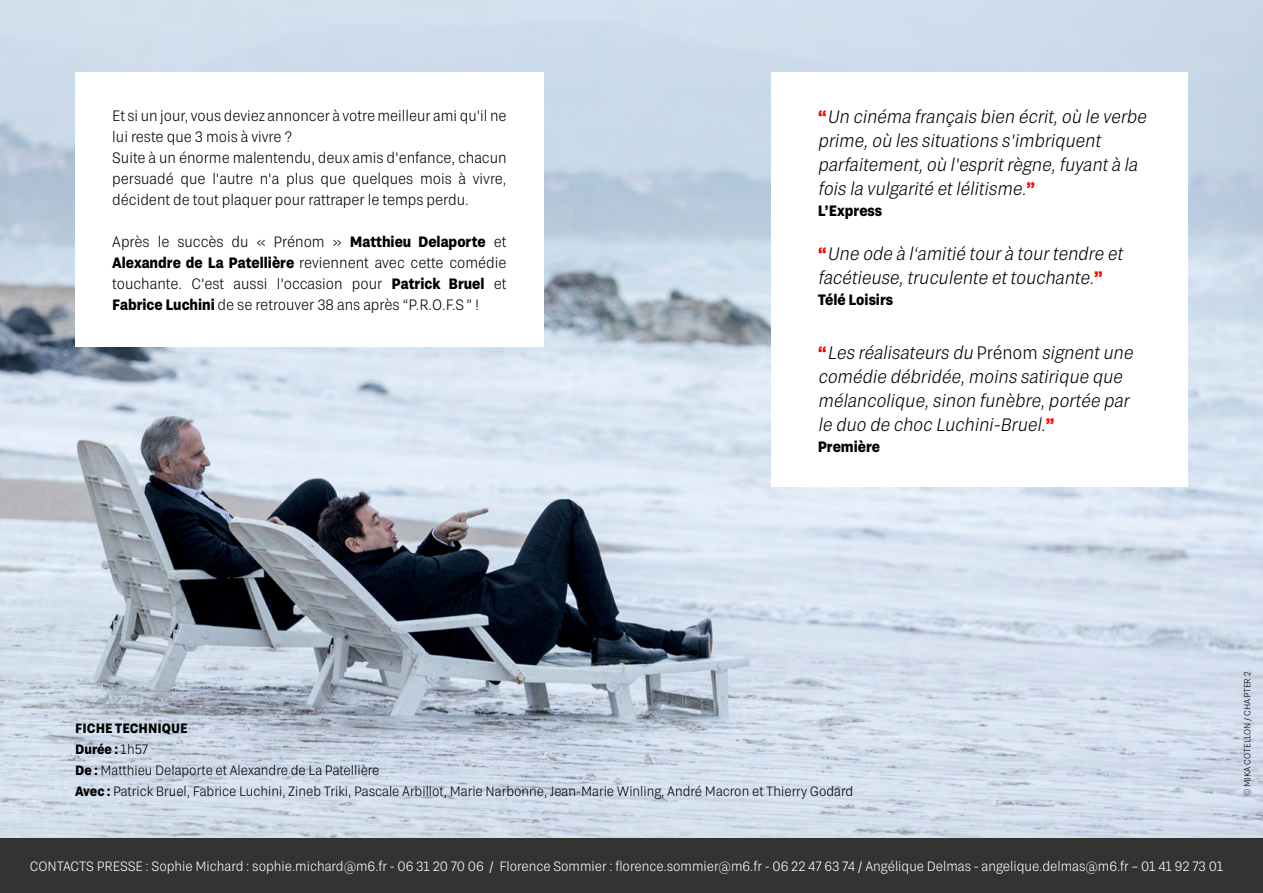
<style>
.page{position:relative;width:1263px;height:893px;background:#fff}
.page>*{position:absolute;margin:0;border:0;box-sizing:border-box;transform-origin:0 0}
.t1{font:italic 300 18px/24px "Grtsk Exa";color:#000}
.t2{font:300 15px/21px "Grtsk Exa";color:#000}
.t3{font:700 15px "Grtsk Exa";color:#000}
.t4{font:300 13.5px/21px "Grtsk Exa";color:#000}
.t5{font:300 13.5px "Grtsk Exa";color:#fff}
.t6{font:300 9px "Grtsk Exa";color:#000}
.s1{font-weight:700}
.s2{font-weight:700;font-style:normal;color:#f00}
.s3{font-style:normal}
</style>
<div class="page">
<img style="left:0;top:0;width:1263px;height:839px">
<div style="left:75px;top:73px;width:469px;height:274px;background:#fff"></div>
<div style="left:771px;top:73px;width:417px;height:414px;background:#fff"></div>
<div style="left:0;top:839px;width:1263px;height:54px;background:#333"></div>
<p class="t2" style="left:112px;top:105px;width:396px">Et si un jour, vous deviez annoncer à votre meilleur ami qu'il ne lui reste que 3 mois à vivre ?<br>Suite à un énorme malentendu, deux amis d'enfance, chacun persuadé que l'autre n'a plus que quelques mois à vivre, décident de tout plaquer pour rattraper le temps perdu.</p>
<p class="t2" style="left:112px;top:231px;width:396px;text-align:justify">Après le succès du « Prénom » <span class="s1">Matthieu Delaporte</span> et <span class="s1">Alexandre de La Patellière</span> reviennent avec cette comédie touchante. C'est aussi l'occasion pour <span class="s1">Patrick Bruel</span> et <span class="s1">Fabrice Luchini</span> de se retrouver 38 ans après “P.R.O.F.S” !</p>
<p class="t1" style="left:818px;top:104px;width:334px"><span class="s2">“</span> Un cinéma français bien écrit,où le verbe prime,où les situations s'imbriquent parfaitement,où l'espritrègne,fuyantà la fois la vulgarité etlélitisme.<span class="s2">”</span></p>
<p class="t3" style="left:818px;top:201px;width:66px">L’Express</p>
<p class="t1" style="left:818px;top:241px;width:310px"><span class="s2">“</span> Une ode à l‘amitié tourà tourtendre et facétieuse,truculente ettouchante.<span class="s2">”</span></p>
<p class="t3" style="left:818px;top:291px;width:77px">Télé Loisirs</p>
<p class="t1" style="left:818px;top:340px;width:320px"><span class="s2">“</span> Les réalisateurs du <span class="s3">P ré n o m</span> signentune comédie débridée,moins satirique que mélancolique,sinon funèbre,portée par le duo de choc Luchini-Bruel.<span class="s2">”</span></p>
<p class="t3" style="left:818px;top:437px;width:64px">Première</p>
<p class="t4" style="left:75px;top:717px;width:779px"><span class="s1">FICHE TECHNIQUE<br>Durée :</span> 1h57<br><span class="s1">De :</span> Matthieu Delaporte et Alexandre de La Patellière<br><span class="s1">Avec :</span> Patrick Bruel, Fabrice Luchini, Zineb Triki, Pascale Arbillot, Marie Narbonne, Jean-Marie Winling, André Macron et Thierry Godard</p>
<p class="t6" style="left:1242px;top:796px;width:126px;rotate:-90deg">© MIKA COTELLON / CHAPTER 2</p>
<p class="t5" style="left:30px;top:858px;width:1195px">CONTACTS PRESSE : Sophie Michard : sophie.michard@m6.fr - 06 31 20 70 06 / Florence Sommier : florence.sommier@m6.fr - 06 22 47 63 74 / Angélique Delmas - angelique.delmas@m6.fr – 01 41 92 73 01</p>
</div>
